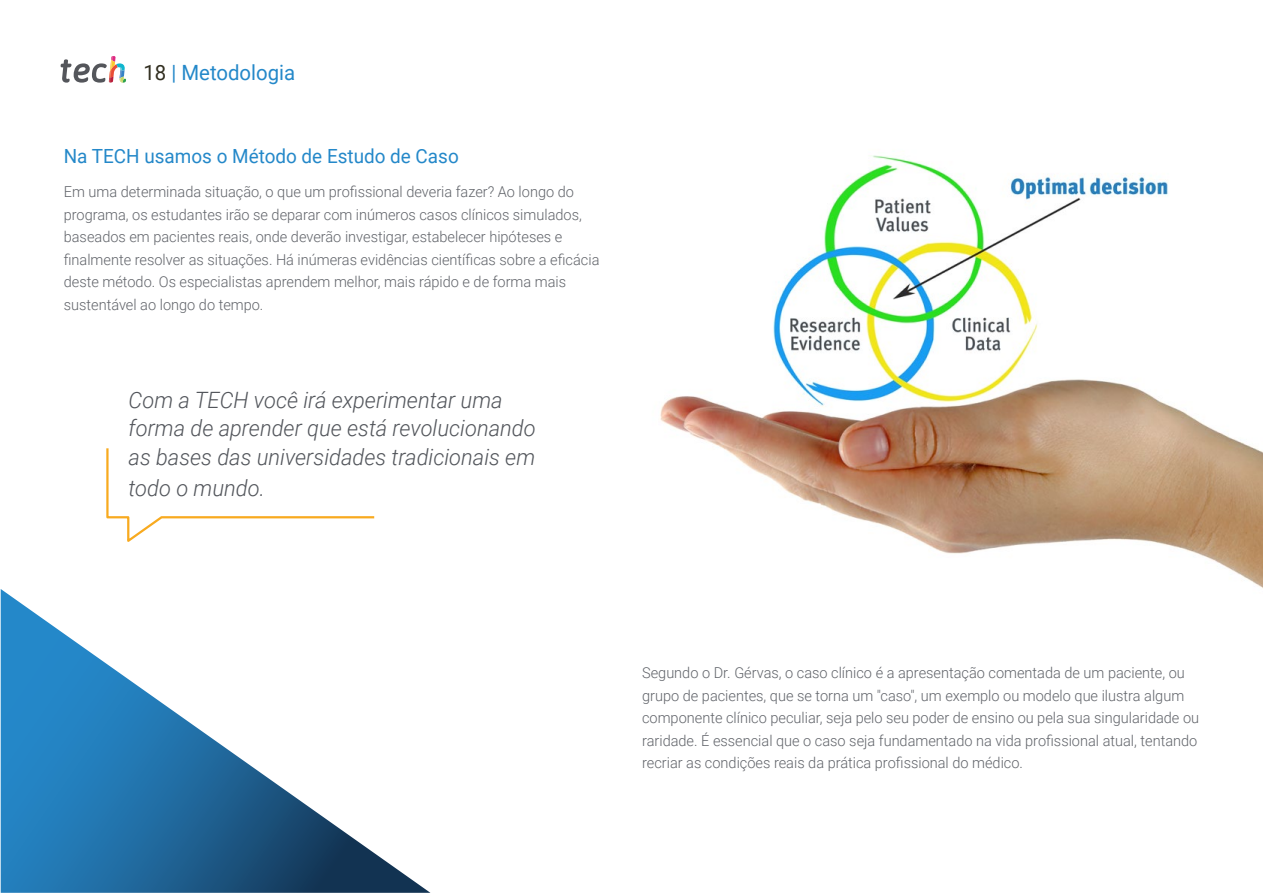
<style>
.page{position:relative;width:1263px;height:893px;background:#fff}
.page>*{position:absolute;margin:0;border:0;box-sizing:border-box;transform-origin:0 0}
.t1{font:italic 300 22.5px/28.5px "Roboto";color:#52555b}
.t2{font:21px "Roboto";color:#2488c9}
.t3{font:19.5px "Roboto";color:#2488c9}
.t4{font:300 15px/22.5px "Roboto";color:#61646a}
.s1{color:#312e20}
</style>
<div class="page">
<img style="left:660px;top:155px;width:603px;height:434px">
<svg style="left:106px;top:448px;width:269px;height:94px"></svg>
<svg style="left:1px;top:589px;width:429px;height:304px"></svg>
<svg style="left:61px;top:56px;width:65px;height:27px"></svg>
<h2 class="t2" style="left:144px;top:57px;width:153px"><span class="s1">18</span> | Metodologia</h2>
<h3 class="t3" style="left:64px;top:143px;width:396px">Na TECH usamos o Método de Estudo de Caso</h3>
<p class="t4" style="left:64px;top:180px;width:537px">Em uma determinada situação, o que um profissional deveria fazer? Ao longo do programa, os estudantes irão se deparar com inúmeros casos clínicos simulados, baseados em pacientes reais, onde deverão investigar, estabelecer hipóteses e finalmente resolver as situações. Há inúmeras evidências científicas sobre a eficácia deste método. Os especialistas aprendem melhor, mais rápido e de forma mais sustentável ao longo do tempo.</p>
<h1 class="t1" style="left:129px;top:385px;width:409px">Com a TECH você irá experimentar uma forma de aprender que está revolucionando as bases das universidades tradicionais em</h1>
<h1 class="t1" style="left:129px;top:473px;width:138px">todo o mundo.</h1>
<p class="t4" style="left:642px;top:661px;width:558px">Segundo o Dr. Gérvas, o caso clínico é a apresentação comentada de um paciente, ou grupo de pacientes, que se torna um "caso", um exemplo ou modelo que ilustra algum componente clínico peculiar, seja pelo seu poder de ensino ou pela sua singularidade ou raridade. É essencial que o caso seja fundamentado na vida profissional atual, tentando recriar as condições reais da prática profissional do médico.</p>
</div>
